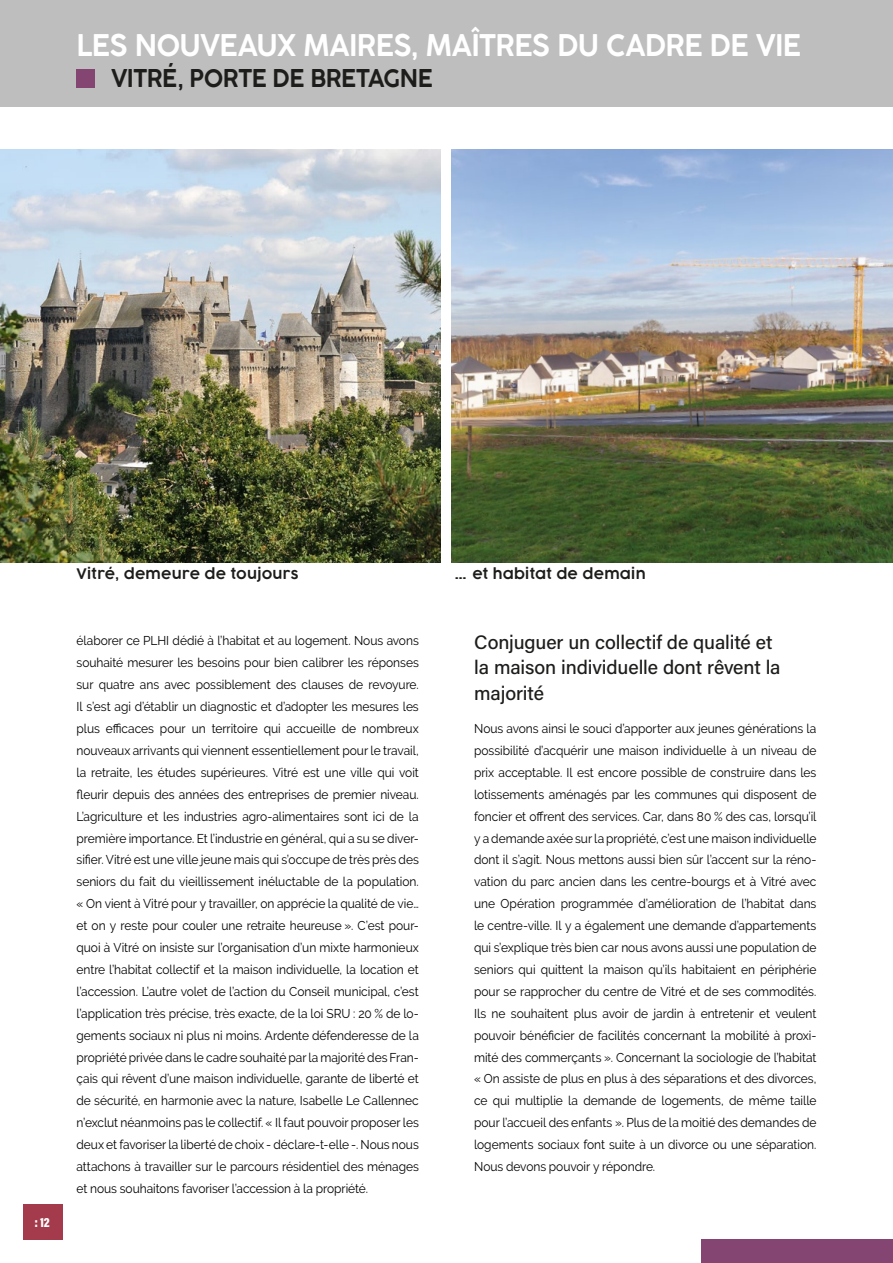
<style>
.page{position:relative;width:893px;height:1263px;background:#fff}
.page>*{position:absolute;margin:0;border:0;box-sizing:border-box;transform-origin:0 0}
.t1{font:600 29.25px "COCOGOOSE";letter-spacing:-.03em;color:#fff;scale:.95 1}
.t2{font:600 24px "COCOGOOSE";letter-spacing:-.03em;color:#1d1d1b;scale:.95 1}
.t3{font:19.5px/25.5px "Acumin Variable Concept";letter-spacing:-.005em;color:#1d1d1b}
.t4{font:600 14.25px "COCOGOOSE";letter-spacing:.02em;color:#1d1d1b}
.t5{font:600 14.25px "COCOGOOSE";letter-spacing:.02em;color:#1d1d1b;scale:1.26 1}
.t6{font:13.5px "Acumin Variable Concept";color:#fff}
.t7{font:12.75px/21.9px "Raleway";letter-spacing:-.005em;color:#000;text-align:justify;scale:.94 1}
</style>
<div class="page">
<div style="left:702px;top:1239px;width:191px;height:24px;background:#854572"></div>
<div style="left:23px;top:1204px;width:40px;height:35px;background:#a43b4c"></div>
<img style="left:451px;top:149px;width:442px;height:413px">
<img style="left:0;top:149px;width:441px;height:413px">
<div style="left:0;top:0;width:893px;height:106px;background:#bfbebe"></div>
<div style="left:77px;top:69px;width:18px;height:18px;background:#854572"></div>
<h1 class="t1" style="left:77px;top:25px;width:764px">LES NOUVEAUX MAIRES, MAÎTRES DU CADRE DE VIE</h1>
<h2 class="t2" style="left:111px;top:62px;width:340px">VITRÉ, PORTE DE BRETAGNE</h2>
<p class="t6" style="left:34px;top:1212px;width:17px">:12</p>
<p class="t4" style="left:77px;top:564px;width:224px">Vitré, demeure de toujours</p>
<p class="t5" style="left:455px;top:564px;width:153px">… et habitat de demain</p>
<p class="t7" style="left:77px;top:630px;width:366px">élaborer ce PLHI dédié à l’habitat et au logement. Nous avons souhaité mesurer les besoins pour bien calibrer les réponses sur quatre ans avec possiblement des clauses de revoyure.<br>Il s’est agi d’établir un diagnostic et d’adopter les mesures les plus efficaces pour un territoire qui accueille de nombreux nouveaux arrivants qui viennent essentiellement pour le travail, la retraite, les études supérieures. Vitré est une ville qui voit fleurir depuis des années des entreprises de premier niveau.<br>L’agriculture et les industries agro-alimentaires sont ici de la première importance. Et l’industrie en général, qui a su se diver&shy;sifier. Vitré est une ville jeune mais qui s’occupe de très près des seniors du fait du vieillissement inéluctable de la population. « On vient à Vitré pour y travailler, on apprécie la qualité de vie… et on y reste pour couler une retraite heureuse ». C’est pour&shy;quoi à Vitré on insiste sur l’organisation d’un mixte harmonieux entre l’habitat collectif et la maison individuelle, la location et l’accession. L’autre volet de l’action du Conseil municipal, c’est l’application très précise, très exacte, de la loi SRU : 20 % de lo&shy;gements sociaux ni plus ni moins. Ardente défenderesse de la propriété privée dans le cadre souhaité par la majorité des Fran&shy;çais qui rêvent d’une maison individuelle, garante de liberté et de sécurité, en harmonie avec la nature, Isabelle Le Callennec n’exclut néanmoins pas le collectif. « Il faut pouvoir proposer les deux et favoriser la liberté de choix - déclare-t-elle -. Nous nous attachons à travailler sur le parcours résidentiel des ménages et nous souhaitons favoriser l’accession à la propriété.</p>
<h3 class="t3" style="left:474px;top:628px;width:308px">Conjuguer un collectif de qualité et la maison individuelle dont rêvent la majorité</h3>
<p class="t7" style="left:474px;top:717px;width:366px">Nous avons ainsi le souci d’apporter aux jeunes générations la possibilité d’acquérir une maison individuelle à un niveau de prix acceptable. Il est encore possible de construire dans les lotissements aménagés par les communes qui disposent de foncier et offrent des services. Car, dans 80 % des cas, lorsqu’il y a demande axée sur la propriété, c’est une maison individuelle dont il s’agit. Nous mettons aussi bien sûr l’accent sur la réno&shy;vation du parc ancien dans les centre-bourgs et à Vitré avec une Opération programmée d’amélioration de l’habitat dans le centre-ville. Il y a également une demande d’appartements qui s’explique très bien car nous avons aussi une population de seniors qui quittent la maison qu’ils habitaient en périphérie pour se rapprocher du centre de Vitré et de ses commodités.<br>Ils ne souhaitent plus avoir de jardin à entretenir et veulent pouvoir bénéficier de facilités concernant la mobilité à proxi&shy;mité des commerçants ». Concernant la sociologie de l’habitat « On assiste de plus en plus à des séparations et des divorces, ce qui multiplie la demande de logements, de même taille pour l’accueil des enfants ». Plus de la moitié des demandes de logements sociaux font suite à un divorce ou une séparation.<br>Nous devons pouvoir y répondre.</p>
</div>
